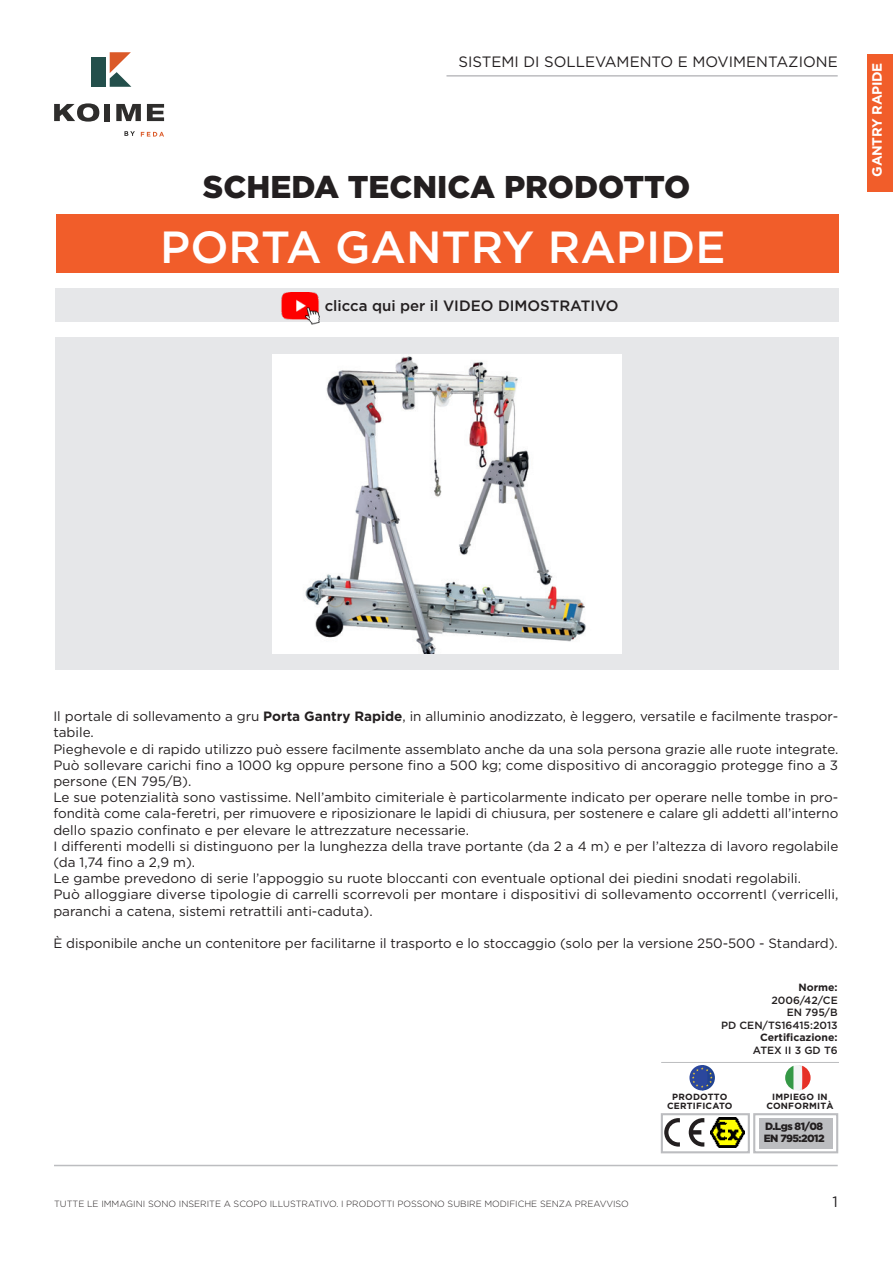
<style>
.page{position:relative;width:893px;height:1263px;background:#fff}
.page>*{position:absolute;margin:0;border:0;box-sizing:border-box;transform-origin:0 0}
.t1{font:500 45px "Gotham HTF";color:#fff}
.t2{font:900 31.5px "Gotham HTF";color:#231f20}
.t3{font:15px "Gotham HTF";color:#231f20}
.t4{font:500 15px "Gotham";color:#231f20}
.t5{font:13.5px/16.2px "Gotham HTF";color:#231f20}
.t6{font:700 13.5px "Gotham HTF";letter-spacing:-.02em;color:#fff}
.t7{font:500 10.5px "Gotham";color:#231f20}
.t8{font:700 10.5px "Gotham";color:#231f20}
.t9{font:900 10.5px "Gotham HTF";letter-spacing:-.05em;color:#231f20}
.t10{font:300 9px "Gotham HTF";color:#231f20}
.t11{font:700 9px "Gotham HTF";letter-spacing:.025em;color:#231f20}
.s1{font-weight:700}
</style>
<div class="page">
<hr style="left:54px;top:1165px;width:784px;height:1px;background:#bcbdc0">
<hr style="left:446px;top:75px;width:392px;height:2px;background:#bcbdc0">
<div style="left:867px;top:54px;width:26px;height:137px;background:#f15d2a"></div>
<div style="left:55px;top:337px;width:783px;height:333px;background:#e6e7e9"></div>
<div style="left:272px;top:354px;width:349px;height:299px;background:#fff"></div>
<img style="left:305px;top:354px;width:281px;height:299px">
<div style="left:56px;top:215px;width:782px;height:58px;background:#f15d2a"></div>
<div style="left:55px;top:288px;width:783px;height:34px;background:#e6e7e9"></div>
<img style="left:281px;top:293px;width:39px;height:26px">
<img style="left:306px;top:307px;width:14px;height:17px">
<hr style="left:661px;top:1062px;width:178px;height:1px;background:#bcbdc0">
<div style="left:753px;top:1113px;width:85px;height:40px;border:2px solid #bcbdc0"></div>
<div style="left:759px;top:1118px;width:73px;height:30px;background:#bcbdc0"></div>
<svg style="left:664px;top:1118px;width:16px;height:28px"></svg>
<svg style="left:689px;top:1118px;width:15px;height:28px"></svg>
<div style="left:661px;top:1113px;width:89px;height:40px;border:2px solid #bcbdc0"></div>
<svg style="left:689px;top:1065px;width:26px;height:25px"></svg>
<svg style="left:785px;top:1065px;width:26px;height:25px"></svg>
<img style="left:710px;top:1118px;width:34px;height:29px">
<svg style="left:54px;top:103px;width:45px;height:19px"></svg>
<div style="left:105px;top:104px;width:5px;height:17px;background:#2e2d2c"></div>
<svg style="left:116px;top:104px;width:25px;height:17px"></svg>
<svg style="left:147px;top:104px;width:17px;height:17px"></svg>
<div style="left:92px;top:57px;width:14px;height:30px;background:#234f4b"></div>
<svg style="left:110px;top:52px;width:21px;height:35px"></svg>
<svg style="left:124px;top:131px;width:11px;height:5px"></svg>
<svg style="left:141px;top:132px;width:23px;height:5px"></svg>
<p class="t3" style="left:458px;top:53px;width:381px">SISTEMI DI SOLLEVAMENTO E MOVIMENTAZIONE</p>
<p class="t2" style="left:203px;top:169px;width:489px">SCHEDA TECNICA PRODOTTO</p>
<p class="t1" style="left:160px;top:221px;width:567px">PORTA GANTRY RAPIDE</p>
<p class="t4" style="left:325px;top:296px;width:295px">clicca qui per il VIDEO DIMOSTRATIVO</p>
<p class="t6" style="left:869px;top:177px;width:116px;rotate:-90deg">GANTRY RAPIDE</p>
<p class="t5" style="left:53px;top:708px;width:786px">Il portale di sollevamento a gru <span class="s1">Porta Gantry Rapide</span>, in alluminio anodizzato, è leggero, versatile e facilmente traspor&shy;tabile.</p>
<p class="t5" style="left:53px;top:740px;width:787px">Pieghevole e di rapido utilizzo può essere facilmente assemblato anche da una sola persona grazie alle ruote integrate.</p>
<p class="t5" style="left:53px;top:757px;width:786px">Può sollevare carichi fino a 1000 kg oppure persone fino a 500 kg; come dispositivo di ancoraggio protegge fino a 3 persone (EN 795/B).</p>
<p class="t5" style="left:53px;top:789px;width:786px;text-align:justify">Le sue potenzialità sono vastissime. Nell’ambito cimiteriale è particolarmente indicato per operare nelle tombe in pro&shy;fondità come cala-feretri, per rimuovere e riposizionare le lapidi di chiusura, per sostenere e calare gli addetti all’interno dello spazio confinato e per elevare le attrezzature necessarie.</p>
<p class="t5" style="left:53px;top:838px;width:787px">I differenti modelli si distinguono per la lunghezza della trave portante (da 2 a 4 m) e per l’altezza di lavoro regolabile (da 1,74 fino a 2,9 m).</p>
<p class="t5" style="left:53px;top:870px;width:749px">Le gambe prevedono di serie l’appoggio su ruote bloccanti con eventuale optional dei piedini snodati regolabili.</p>
<p class="t5" style="left:53px;top:886px;width:787px">Può alloggiare diverse tipologie di carrelli scorrevoli per montare i dispositivi di sollevamento occorrentI (verricelli, paranchi a catena, sistemi retrattili anti-caduta).</p>
<p class="t5" style="left:53px;top:935px;width:786px">È disponibile anche un contenitore per facilitarne il trasporto e lo stoccaggio (solo per la versione 250-500 - Standard).</p>
<p class="t8" style="left:798px;top:980px;width:41px">Norme:</p>
<p class="t7" style="left:771px;top:993px;width:68px">2006/42/CE</p>
<p class="t7" style="left:787px;top:1005px;width:52px">EN 795/B</p>
<p class="t7" style="left:721px;top:1018px;width:118px">PD CEN/TS16415:2013</p>
<p class="t8" style="left:760px;top:1031px;width:79px">Certificazione:</p>
<p class="t7" style="left:753px;top:1043px;width:86px">ATEX II 3 GD T6</p>
<p class="t11" style="left:672px;top:1092px;width:57px">PRODOTTO</p>
<p class="t11" style="left:667px;top:1101px;width:67px">CERTIFICATO</p>
<p class="t11" style="left:772px;top:1092px;width:57px">IMPIEGO IN</p>
<p class="t11" style="left:766px;top:1101px;width:69px">CONFORMITÀ</p>
<p class="t9" style="left:765px;top:1120px;width:59px">D.Lgs 81/08</p>
<p class="t9" style="left:764px;top:1132px;width:62px">EN 795:2012</p>
<p class="t10" style="left:54px;top:1199px;width:576px">TUTTE LE IMMAGINI SONO INSERITE A SCOPO ILLUSTRATIVO. I PRODOTTI POSSONO SUBIRE MODIFICHE SENZA PREAVVISO</p>
<p class="t3" style="left:832px;top:1193px;width:7px">1</p>
</div>
